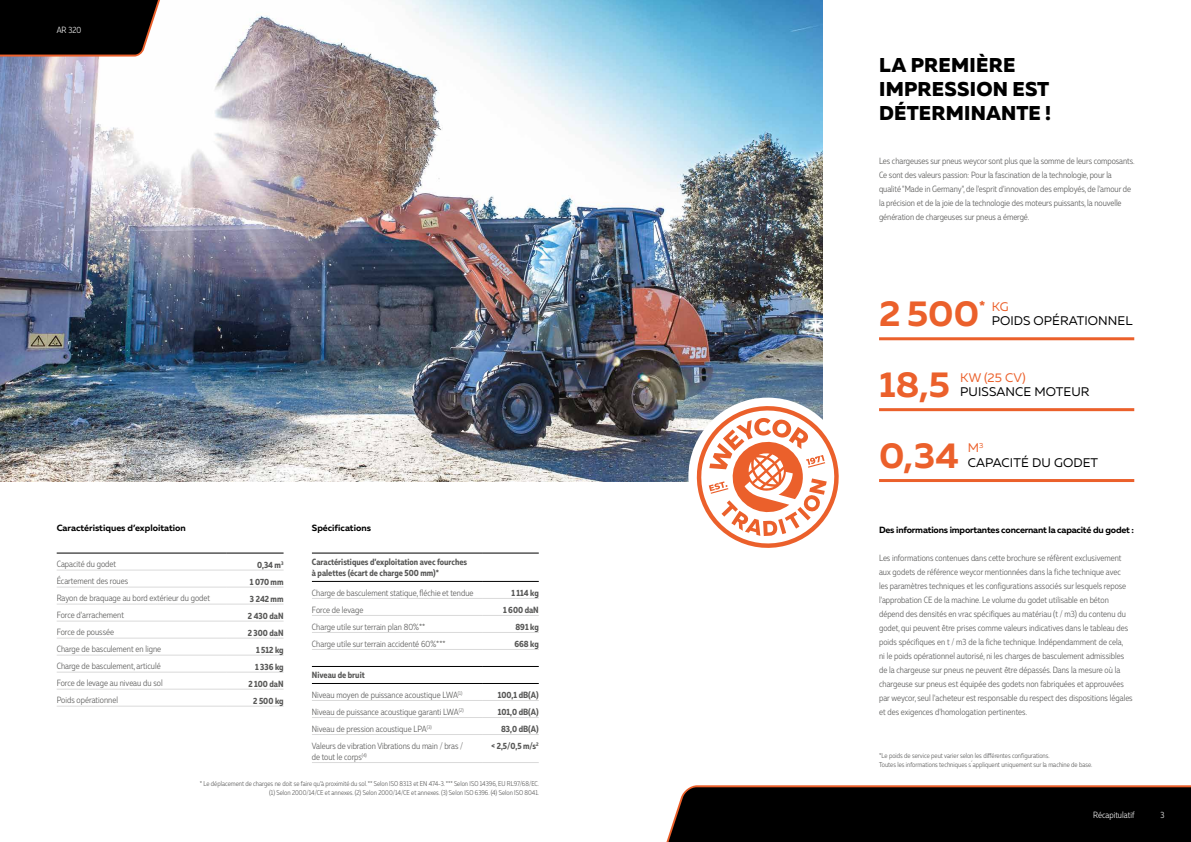
<style>
.page{position:relative;width:1191px;height:842px;background:#fff}
.page>*{position:absolute;margin:0;border:0;box-sizing:border-box;transform-origin:0 0}
.t1{font:700 36px "Muller";color:#eb602b}
.t2{font:800 20px/24px "Muller";letter-spacing:.01em;color:#000}
.t3{font:700 13px "Muller";color:#eb602b}
.t4{font:12.5px/14.5px "Muller";letter-spacing:.01em;color:#000}
.t5{font:12.5px "Muller";letter-spacing:.005em;color:#eb602b}
.t6{font:300 9px/14px "Muller Narrow";color:#575756}
.t7{font:700 9px/11px "Muller Narrow";color:#575756}
.t8{font:700 9px "Muller";letter-spacing:-.02em;color:#000}
.t9{font:700 9px "Muller";color:#000}
.t10{font:300 9px "Muller Narrow";color:#fff}
.t11{font:300 7px/9px "Muller Narrow";color:#575756;text-align:right}
.s1{font-weight:700}
.s2{color:#eb602b}
</style>
<div class="page">
<img style="left:0;top:0;width:822px;height:482px">
<svg style="left:0;top:0;width:168px;height:58px;background:#27211f"></svg>
<svg style="left:666px;top:785px;width:525px;height:57px;background:#100b09"></svg>
<div style="left:688px;top:398px;width:159px;height:158px;background:#fff;border-radius:50%"></div>
<svg style="left:694px;top:403px;width:145px;height:145px"></svg>
<hr style="left:312px;top:598px;width:170px;height:1px;background:#dadada">
<hr style="left:482px;top:598px;width:57px;height:1px;background:#dadada">
<hr style="left:312px;top:615px;width:170px;height:1px;background:#dadada">
<hr style="left:482px;top:615px;width:57px;height:1px;background:#dadada">
<hr style="left:312px;top:632px;width:170px;height:1px;background:#dadada">
<hr style="left:482px;top:632px;width:57px;height:1px;background:#dadada">
<hr style="left:312px;top:700px;width:170px;height:1px;background:#dadada">
<hr style="left:482px;top:700px;width:57px;height:1px;background:#dadada">
<hr style="left:312px;top:717px;width:170px;height:1px;background:#dadada">
<hr style="left:482px;top:717px;width:57px;height:1px;background:#dadada">
<hr style="left:312px;top:734px;width:170px;height:1px;background:#dadada">
<hr style="left:482px;top:734px;width:57px;height:1px;background:#dadada">
<hr style="left:312px;top:762px;width:170px;height:1px;background:#dadada">
<hr style="left:482px;top:762px;width:57px;height:1px;background:#dadada">
<hr style="left:312px;top:553px;width:170px;height:1px;background:#000">
<hr style="left:482px;top:553px;width:57px;height:1px;background:#000">
<hr style="left:312px;top:581px;width:170px;height:1px;background:#000">
<hr style="left:482px;top:581px;width:57px;height:1px;background:#000">
<hr style="left:312px;top:666px;width:170px;height:1px;background:#000">
<hr style="left:482px;top:666px;width:57px;height:1px;background:#000">
<hr style="left:312px;top:683px;width:170px;height:1px;background:#000">
<hr style="left:482px;top:683px;width:57px;height:1px;background:#000">
<hr style="left:312px;top:649px;width:170px;height:1px;background:#dadada">
<hr style="left:482px;top:649px;width:57px;height:1px;background:#dadada">
<hr style="left:57px;top:570px;width:170px;height:1px;background:#dadada">
<hr style="left:227px;top:570px;width:56px;height:1px;background:#dadada">
<hr style="left:57px;top:587px;width:170px;height:1px;background:#dadada">
<hr style="left:227px;top:587px;width:56px;height:1px;background:#dadada">
<hr style="left:57px;top:604px;width:170px;height:1px;background:#dadada">
<hr style="left:227px;top:604px;width:56px;height:1px;background:#dadada">
<hr style="left:57px;top:621px;width:170px;height:1px;background:#dadada">
<hr style="left:227px;top:621px;width:56px;height:1px;background:#dadada">
<hr style="left:57px;top:638px;width:170px;height:1px;background:#dadada">
<hr style="left:227px;top:638px;width:56px;height:1px;background:#dadada">
<hr style="left:57px;top:655px;width:170px;height:1px;background:#dadada">
<hr style="left:227px;top:655px;width:56px;height:1px;background:#dadada">
<hr style="left:57px;top:672px;width:170px;height:1px;background:#dadada">
<hr style="left:227px;top:672px;width:56px;height:1px;background:#dadada">
<hr style="left:57px;top:689px;width:170px;height:1px;background:#dadada">
<hr style="left:227px;top:689px;width:56px;height:1px;background:#dadada">
<hr style="left:57px;top:706px;width:170px;height:1px;background:#dadada">
<hr style="left:227px;top:706px;width:56px;height:1px;background:#dadada">
<hr style="left:57px;top:553px;width:170px;height:1px;background:#000">
<hr style="left:227px;top:553px;width:56px;height:1px;background:#000">
<hr style="left:879px;top:337px;width:255px;height:3px;background:#eb602b">
<hr style="left:879px;top:408px;width:255px;height:3px;background:#eb602b">
<hr style="left:879px;top:479px;width:255px;height:3px;background:#eb602b">
<p class="t10" style="left:57px;top:24px;width:26px">AR 320</p>
<p class="t9" style="left:57px;top:523px;width:131px">Caractéristiques d’exploitation</p>
<p class="t9" style="left:312px;top:523px;width:61px">Spécifications</p>
<p class="t7" style="left:312px;top:556px;width:157px">Caractéristiques d’exploitation avec fourches à palettes (écart de charge 500 mm)*</p>
<p class="t6" style="left:312px;top:585px;width:163px">Charge de basculement statique, fléchie et tendue</p>
<p class="t7" style="left:511px;top:587px;width:29px">1 114 kg</p>
<p class="t6" style="left:312px;top:602px;width:53px">Force de levage</p>
<p class="t7" style="left:503px;top:604px;width:37px">1 600 daN</p>
<p class="t6" style="left:312px;top:619px;width:115px">Charge utile sur terrain plan 80%**</p>
<p class="t7" style="left:515px;top:621px;width:25px">891 kg</p>
<p class="t6" style="left:312px;top:636px;width:135px">Charge utile sur terrain accidenté 60%***</p>
<p class="t7" style="left:514px;top:638px;width:26px">668 kg</p>
<p class="t6" style="left:312px;top:665px;width:152px;line-height:19.5px"><span class="s1">Niveau de bruit<br></span>Niveau moyen de puissance acoustique LWA<sup>(1)</sup></p>
<p class="t6" style="left:57px;top:557px;width:61px">Capacité du godet</p>
<p class="t7" style="left:257px;top:559px;width:28px">0,34 m<sup>3</sup></p>
<p class="t6" style="left:57px;top:574px;width:73px">Écartement des roues</p>
<p class="t7" style="left:250px;top:576px;width:35px">1 070 mm</p>
<p class="t6" style="left:57px;top:591px;width:155px">Rayon de braquage au bord extérieur du godet</p>
<p class="t7" style="left:250px;top:593px;width:35px">3 242 mm</p>
<p class="t6" style="left:57px;top:608px;width:69px">Force d'arrachement</p>
<p class="t7" style="left:248px;top:610px;width:37px">2 430 daN</p>
<p class="t6" style="left:57px;top:625px;width:59px">Force de poussée</p>
<p class="t7" style="left:248px;top:627px;width:37px">2 300 daN</p>
<p class="t6" style="left:57px;top:642px;width:106px">Charge de basculement en ligne</p>
<p class="t7" style="left:256px;top:644px;width:29px">1 512 kg</p>
<p class="t6" style="left:57px;top:659px;width:105px">Charge de basculement, articulé</p>
<p class="t7" style="left:255px;top:661px;width:30px">1 336 kg</p>
<p class="t6" style="left:57px;top:676px;width:107px">Force de levage au niveau du sol</p>
<p class="t7" style="left:248px;top:678px;width:37px">2 100 daN</p>
<p class="t6" style="left:57px;top:693px;width:63px">Poids opérationnel</p>
<p class="t7" style="left:253px;top:695px;width:32px">2 500 kg</p>
<p class="t7" style="left:498px;top:689px;width:42px">100,1 dB(A)</p>
<p class="t6" style="left:312px;top:704px;width:153px">Niveau de puissance acoustique garanti LWA<sup>(2)</sup></p>
<p class="t7" style="left:498px;top:706px;width:42px">101,0 dB(A)</p>
<p class="t6" style="left:312px;top:721px;width:121px">Niveau de pression acoustique LPA<sup>(3)</sup></p>
<p class="t7" style="left:501px;top:723px;width:39px">83,0 dB(A)</p>
<p class="t6" style="left:312px;top:740px;width:153px;line-height:11px">Valeurs de vibration Vibrations du main / bras / de tout le corps<sup>(4)</sup></p>
<p class="t7" style="left:491px;top:740px;width:49px">&lt; 2,5/0,5 m/s<sup>2</sup></p>
<p class="t11" style="left:200px;top:779px;width:340px">* Le déplacement de charges ne doit se faire qu’à proximité du sol. ** Selon ISO 8313 et EN 474-3. *** Selon ISO 14396, EU RL97/68/EC. (1) Selon 2000/14/CE et annexes. (2) Selon 2000/14/CE et annexes. (3) Selon ISO 6396. (4) Selon ISO 8041.</p>
<h2 class="t2" style="left:879px;top:53px;width:173px">LA PREMIÈRE<br>IMPRESSION EST<br>DÉTERMINANTE !</h2>
<p class="t6" style="left:879px;top:154px;width:257px">Les chargeuses sur pneus weycor sont plus que la somme de leurs composants.<br>Ce sont des valeurs passion: Pour la fascination de la technologie, pour la qualité "Made in Germany", de l'esprit d'innovation des employés, de l'amour de la précision et de la joie de la technologie des moteurs puissants, la nouvelle génération de chargeuses sur pneus a émergé.</p>
<h1 class="t1" style="left:879px;top:291px;width:102px">2 500</h1>
<h3 class="t3" style="left:979px;top:297px;width:8px">*</h3>
<h3 class="t5" style="left:991px;top:299px;width:18px">KG</h3>
<h3 class="t4" style="left:991px;top:313px;width:142px">POIDS OPÉRATIONNEL</h3>
<h1 class="t1" style="left:879px;top:362px;width:72px">18,5</h1>
<h3 class="t5" style="left:960px;top:369px;width:67px">KW (25 CV)</h3>
<h3 class="t4" style="left:960px;top:384px;width:131px">PUISSANCE MOTEUR</h3>
<h1 class="t1" style="left:879px;top:433px;width:81px">0,34</h1>
<h3 class="t4" style="left:967px;top:441px;width:132px"><span class="s2">M</span><sup>3<br></sup>CAPACITÉ DU GODET</h3>
<p class="t8" style="left:879px;top:524px;width:257px">Des informations importantes concernant la capacité du godet :</p>
<p class="t6" style="left:879px;top:551px;width:255px">Les informations contenues dans cette brochure se réfèrent exclusivement aux godets de référence weycor mentionnées dans la fiche technique avec<br>les paramètres techniques et les configurations associés sur lesquels repose l'approbation CE de la machine. Le volume du godet utilisable en béton dépend des densités en vrac spécifiques au matériau (t / m3) du contenu du godet, qui peuvent être prises comme valeurs indicatives dans le tableau des poids spécifiques en t / m3 de la fiche technique. Indépendamment de cela,<br>ni le poids opérationnel autorisé, ni les charges de basculement admissibles de la chargeuse sur pneus ne peuvent être dépassés. Dans la mesure où la chargeuse sur pneus est équipée des godets non fabriquées et approuvées par weycor, seul l'acheteur est responsable du respect des dispositions légales et des exigences d'homologation pertinentes.</p>
<p class="t11" style="left:879px;top:751px;width:215px;text-align:left">*Le poids de service peut varier selon les différentes configurations.<br>Toutes les informations techniques s´appliquent uniquement sur la machine de base.</p>
<p class="t10" style="left:1093px;top:809px;width:43px">Récapitulatif</p>
<p class="t10" style="left:1160px;top:809px;width:6px">3</p>
</div>
